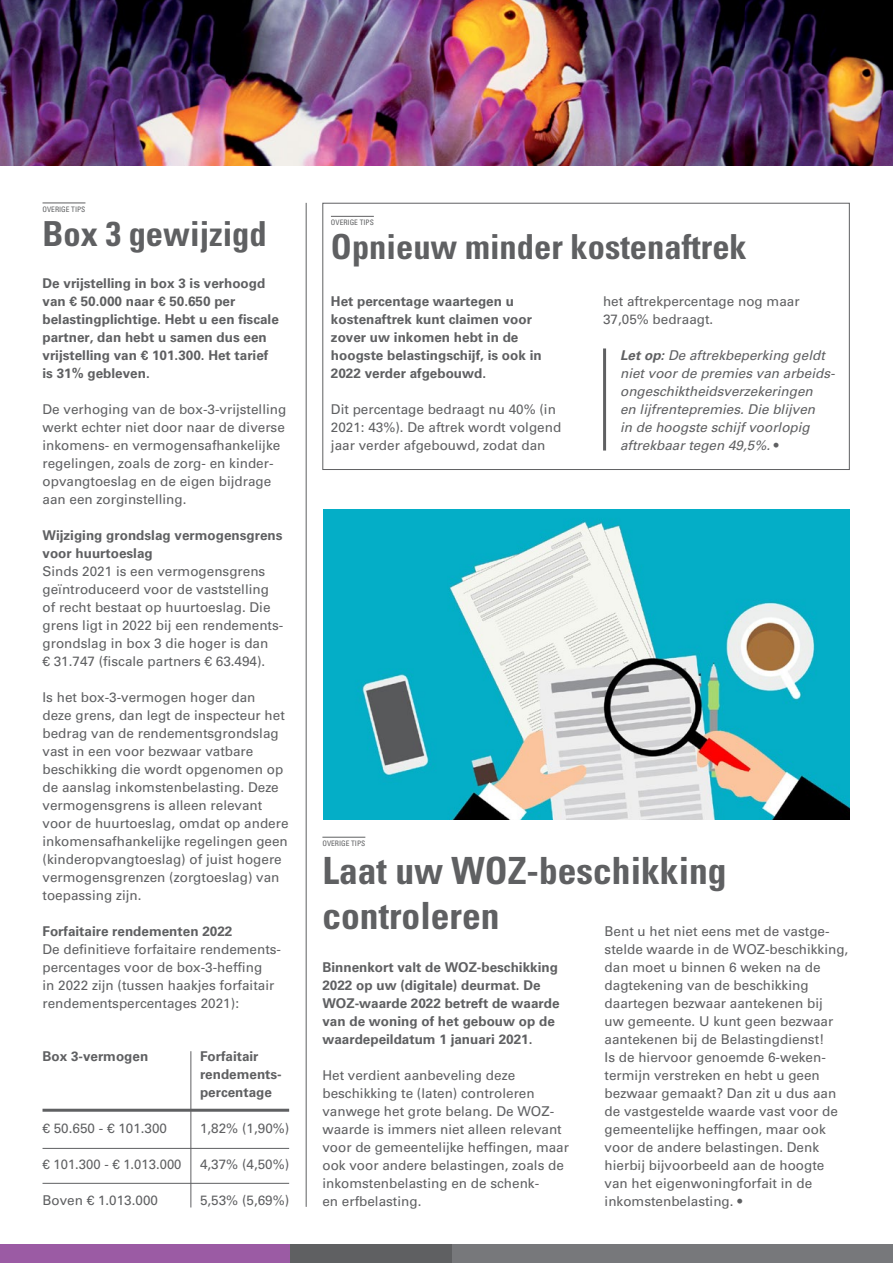
<style>
.page{position:relative;width:893px;height:1263px;background:#fff}
.page>*{position:absolute;margin:0;border:0;box-sizing:border-box;transform-origin:0 0}
.t1{font:700 condensed 37.5px/45px "Univers LT Std";color:#5f6062}
.t2{font:700 condensed 34.5px "Univers LT Std";color:#5f6062}
.t3{font:13.5px/18px "Univers LT Std";color:#5f6062}
.t4{font:700 13.5px/18px "Univers LT Std";color:#5f6062}
.t5{font:italic 13.5px/18px "Univers LT Std";color:#5f6062}
.t6{font:condensed 7.5px "Univers LT Std";color:#5f6062}
.s1{font-weight:700}
.s2{font-style:normal}
</style>
<div class="page">
<hr style="left:0;top:0;width:1px;height:1263px;background:#9b5ba4">
<img style="left:0;top:0;width:893px;height:166px">
<div style="left:0;top:1244px;width:893px;height:19px;background:#77787b"></div>
<div style="left:289px;top:1244px;width:163px;height:19px;background:#5f6062"></div>
<div style="left:0;top:1244px;width:289px;height:19px;background:#9b5ba4"></div>
<hr style="left:43px;top:203px;width:42px;height:1px;background:#5f6062">
<img style="left:323px;top:509px;width:527px;height:310px">
<hr style="left:306px;top:203px;width:1px;height:1004px;background:#5f6062">
<hr style="left:43px;top:1148px;width:246px;height:1px;background:#5f6062">
<hr style="left:43px;top:1183px;width:246px;height:1px;background:#5f6062">
<hr style="left:190px;top:1051px;width:1px;height:156px;background:#5f6062">
<hr style="left:43px;top:1109px;width:246px;height:3px;background:#5f6062">
<div style="left:322px;top:203px;width:528px;height:267px;border:1px solid #5f6062"></div>
<hr style="left:331px;top:216px;width:43px;height:1px;background:#5f6062">
<hr style="left:322px;top:837px;width:43px;height:1px;background:#5f6062">
<hr style="left:603px;top:348px;width:3px;height:102px;background:#5f6062">
<p class="t6" style="left:43px;top:205px;width:44px">OVERIGE TIPS</p>
<h2 class="t2" style="left:43px;top:212px;width:226px">Box 3 gewijzigd</h2>
<p class="t4" style="left:43px;top:274px;width:238px">De vrijstelling in box 3 is verhoogd van € 50.000 naar € 50.650 per belastingplichtige. Hebt u een fiscale partner, dan hebt u samen dus een vrijstelling van € 101.300. Het tarief is 31% gebleven.</p>
<p class="t3" style="left:43px;top:400px;width:245px">De verhoging van de box-3-vrijstelling werkt echter niet door naar de diverse inkomens- en vermogensafhankelijke regelingen, zoals de zorg- en kinder&shy;opvangtoeslag en de eigen bijdrage aan een zorginstelling.</p>
<p class="t4" style="left:43px;top:526px;width:242px">Wijziging grondslag vermogensgrens voor huurtoeslag</p>
<p class="t3" style="left:43px;top:562px;width:242px">Sinds 2021 is een vermogensgrens geïntroduceerd voor de vaststelling of recht bestaat op huurtoeslag. Die grens ligt in 2022 bij een rendements&shy;grondslag in box 3 die hoger is dan<br>€ 31.747 (fiscale partners € 63.494).</p>
<p class="t3" style="left:43px;top:688px;width:248px">Is het box-3-vermogen hoger dan<br>deze grens, dan legt de inspecteur het bedrag van de rendementsgrondslag vast in een voor bezwaar vatbare beschikking die wordt opgenomen op de aanslag inkomstenbelasting. Deze vermogensgrens is alleen relevant voor de huurtoeslag, omdat op andere inkomensafhankelijke regelingen geen (kinderopvangtoeslag) of juist hogere vermogensgrenzen (zorgtoeslag) van toepassing zijn.</p>
<p class="t4" style="left:43px;top:922px;width:191px">Forfaitaire rendementen 2022</p>
<p class="t3" style="left:43px;top:940px;width:240px">De definitieve forfaitaire rendements&shy;percentages voor de box-3-heffing<br>in 2022 zijn (tussen haakjes forfaitair rendementspercentages 2021):</p>
<p class="t4" style="left:43px;top:1047px;width:107px">Box 3-vermogen</p>
<p class="t4" style="left:200px;top:1047px;width:83px">Forfaitair rendements&shy;percentage</p>
<p class="t3" style="left:43px;top:1119px;width:126px">€ 50.650 - € 101.300</p>
<p class="t3" style="left:200px;top:1119px;width:91px">1,82% (1,90%)</p>
<p class="t3" style="left:43px;top:1155px;width:141px">€ 101.300 - € 1.013.000</p>
<p class="t3" style="left:200px;top:1155px;width:91px">4,37% (4,50%)</p>
<p class="t3" style="left:43px;top:1191px;width:117px">Boven € 1.013.000</p>
<p class="t3" style="left:200px;top:1191px;width:91px">5,53% (5,69%)</p>
<p class="t6" style="left:331px;top:218px;width:44px">OVERIGE TIPS</p>
<h2 class="t2" style="left:331px;top:226px;width:417px">Opnieuw minder kostenaftrek</h2>
<p class="t4" style="left:331px;top:292px;width:212px">Het percentage waartegen u kostenaftrek kunt claimen voor zover uw inkomen hebt in de hoogste belastingschijf, is ook in<br>2022 verder afgebouwd.</p>
<p class="t3" style="left:331px;top:400px;width:232px">Dit percentage bedraagt nu 40% (in<br>2021: 43%). De aftrek wordt volgend jaar verder afgebouwd, zodat dan</p>
<p class="t3" style="left:603px;top:292px;width:198px">het aftrekpercentage nog maar<br>37,05% bedraagt.</p>
<p class="t5" style="left:620px;top:346px;width:216px"><span class="s1">Let op:</span> De aftrekbeperking geldt niet voor de premies van arbeids&shy;ongeschiktheidsverzekeringen<br>en lijfrentepremies. Die blijven<br>in de hoogste schijf voorlopig aftrekbaar tegen 49,5%. <span class="s2">•</span></p>
<p class="t6" style="left:322px;top:839px;width:44px">OVERIGE TIPS</p>
<h1 class="t1" style="left:322px;top:848px;width:406px">Laat uw WOZ-beschikking controleren</h1>
<p class="t3" style="left:605px;top:922px;width:245px">Bent u het niet eens met de vastge&shy;stelde waarde in de WOZ-beschikking, dan moet u binnen 6 weken na de dagtekening van de beschikking daartegen bezwaar aantekenen bij<br>uw gemeente. U kunt geen bezwaar aantekenen bij de Belastingdienst!<br>Is de hiervoor genoemde 6-weken&shy;termijn verstreken en hebt u geen bezwaar gemaakt? Dan zit u dus aan de vastgestelde waarde vast voor de gemeentelijke heffingen, maar ook voor de andere belastingen. Denk hierbij bijvoorbeeld aan de hoogte van het eigenwoningforfait in de inkomstenbelasting. •</p>
<p class="t4" style="left:322px;top:958px;width:239px">Binnenkort valt de WOZ-beschikking 2022 op uw (digitale) deurmat. De WOZ-waarde 2022 betreft de waarde van de woning of het gebouw op de waardepeildatum 1 januari 2021.</p>
<p class="t3" style="left:322px;top:1066px;width:248px">Het verdient aanbeveling deze beschikking te (laten) controleren vanwege het grote belang. De WOZ&shy;waarde is immers niet alleen relevant voor de gemeentelijke heffingen, maar ook voor andere belastingen, zoals de inkomstenbelasting en de schenk-<br>en erfbelasting.</p>
</div>
